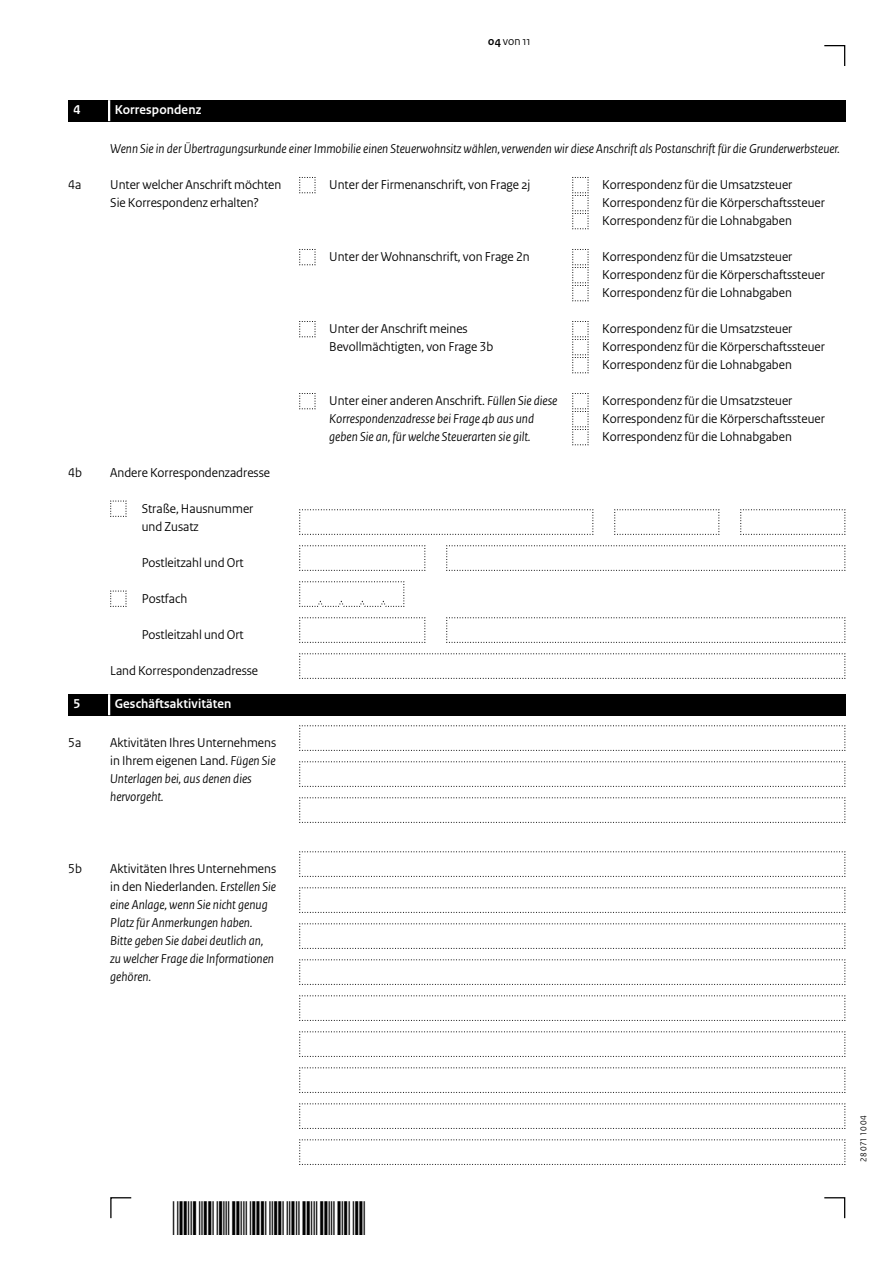
<style>
.page{position:relative;width:893px;height:1263px;background:#fff}
.page>*{position:absolute;margin:0;border:0;box-sizing:border-box;transform-origin:0 0}
.Vraag_geen_inspring{font:13.5px/18px "Rijksoverheid Sans Heading";color:#000}
.Vraag_Nummer{font:13.5px/18px "Rijksoverheid Sans Heading";color:#000}
.Vraag_Nummer-2{font:italic 13.5px/18px "Rijksoverheid Sans Heading";color:#000}
.Vraag{font:italic 13.5px "Rijksoverheid Sans Heading";color:#000}
.Vraag_geen_inspring-2{font:italic 13.5px/18px "Rijksoverheid Sans Heading";color:#000}
.KOP_D_Nummer{font:700 13.5px "Rijksoverheid Sans Heading";letter-spacing:.01em;color:#fff}
.Vraag-2{font:13.5px "Rijksoverheid Sans Heading";color:#000}
.t1{font:12px "Rijksoverheid Sans Heading";color:#000}
.t2{font:9px "Rijksoverheid Sans Heading";color:#000}
.s1{font-weight:700}
.s2{font-style:italic}
.s3{font-style:normal}
</style>
<div class="page">
<svg style="left:824px;top:1197px;width:22px;height:22px"></svg>
<svg style="left:110px;top:1197px;width:22px;height:22px"></svg>
<svg style="left:824px;top:45px;width:22px;height:21px"></svg>
<svg style="left:299px;top:725px;width:547px;height:26px"></svg>
<svg style="left:299px;top:761px;width:547px;height:26px"></svg>
<svg style="left:299px;top:797px;width:547px;height:26px"></svg>
<svg style="left:299px;top:851px;width:547px;height:26px"></svg>
<svg style="left:299px;top:887px;width:547px;height:26px"></svg>
<svg style="left:299px;top:923px;width:547px;height:26px"></svg>
<svg style="left:299px;top:959px;width:547px;height:26px"></svg>
<svg style="left:299px;top:995px;width:547px;height:26px"></svg>
<svg style="left:299px;top:1031px;width:547px;height:26px"></svg>
<svg style="left:299px;top:1067px;width:547px;height:26px"></svg>
<svg style="left:299px;top:1103px;width:547px;height:26px"></svg>
<svg style="left:299px;top:1139px;width:547px;height:26px"></svg>
<svg style="left:299px;top:653px;width:547px;height:26px"></svg>
<svg style="left:299px;top:177px;width:17px;height:17px"></svg>
<svg style="left:299px;top:249px;width:17px;height:17px"></svg>
<svg style="left:299px;top:321px;width:17px;height:17px"></svg>
<svg style="left:299px;top:393px;width:17px;height:17px"></svg>
<svg style="left:572px;top:177px;width:17px;height:53px"></svg>
<svg style="left:572px;top:249px;width:17px;height:53px"></svg>
<svg style="left:572px;top:321px;width:17px;height:53px"></svg>
<svg style="left:572px;top:393px;width:17px;height:53px"></svg>
<svg style="left:299px;top:509px;width:295px;height:26px"></svg>
<svg style="left:740px;top:509px;width:106px;height:26px"></svg>
<svg style="left:614px;top:509px;width:106px;height:26px"></svg>
<svg style="left:446px;top:545px;width:400px;height:26px"></svg>
<svg style="left:299px;top:545px;width:127px;height:26px"></svg>
<svg style="left:299px;top:617px;width:127px;height:26px"></svg>
<svg style="left:110px;top:500px;width:17px;height:17px"></svg>
<svg style="left:446px;top:617px;width:400px;height:26px"></svg>
<svg style="left:110px;top:590px;width:17px;height:17px"></svg>
<svg style="left:299px;top:581px;width:106px;height:26px"></svg>
<div style="left:68px;top:694px;width:777px;height:21px;background:#000"></div>
<hr style="left:108px;top:694px;width:2px;height:21px;background:#fff">
<div style="left:68px;top:100px;width:777px;height:21px;background:#000"></div>
<hr style="left:108px;top:100px;width:2px;height:21px;background:#fff">
<p class="t1" style="left:488px;top:34px;width:44px"><span class="s1">04</span> von 11</p>
<h2 class="KOP_D_Nummer" style="left:73px;top:102px;width:8px">4</h2>
<h2 class="KOP_D_Nummer" style="left:115px;top:102px;width:88px">Korrespondenz</h2>
<p class="Vraag" style="left:110px;top:141px;width:731px">Wenn Sie in der Übertragungsurkunde einer Immobilie einen Steuerwohnsitz wählen,verwenden wir diese Anschrift als Postanschrift für die Grunderwerbsteuer.</p>
<p class="Vraag_Nummer" style="left:68px;top:176px;width:15px">4a</p>
<p class="Vraag_Nummer" style="left:110px;top:176px;width:173px">Unter welcher Anschrift möchten<br>Sie Korrespondenz erhalten?</p>
<p class="Vraag_geen_inspring" style="left:329px;top:176px;width:203px">Unter der Firmenanschrift, von Frage 2j</p>
<p class="Vraag_Nummer" style="left:602px;top:176px;width:192px">Korrespondenz für die Umsatzsteuer</p>
<p class="Vraag_geen_inspring" style="left:602px;top:194px;width:224px">Korrespondenz für die Körperschaftssteuer</p>
<p class="Vraag_Nummer" style="left:68px;top:464px;width:15px">4b</p>
<p class="Vraag_Nummer" style="left:110px;top:464px;width:161px">Andere Korrespondenzadresse</p>
<p class="Vraag_geen_inspring" style="left:142px;top:500px;width:113px">Straße, Hausnummer und Zusatz</p>
<p class="Vraag_geen_inspring" style="left:142px;top:554px;width:104px">Postleitzahl und Ort</p>
<p class="Vraag_geen_inspring" style="left:142px;top:590px;width:47px">Postfach</p>
<p class="Vraag_geen_inspring" style="left:142px;top:626px;width:104px">Postleitzahl und Ort</p>
<p class="Vraag-2" style="left:110px;top:663px;width:149px">Land Korrespondenzadresse</p>
<h2 class="KOP_D_Nummer" style="left:73px;top:696px;width:8px">5</h2>
<h2 class="KOP_D_Nummer" style="left:115px;top:696px;width:118px">Geschäftsaktivitäten</h2>
<p class="Vraag_Nummer" style="left:68px;top:734px;width:15px">5a</p>
<p class="Vraag_Nummer" style="left:110px;top:734px;width:167px">Aktivitäten Ihres Unternehmens in Ihrem eigenen Land. <span class="s2">Fügen Sie<br>Unterlagen bei, aus denen dies hervorgeht.</span></p>
<p class="Vraag_Nummer" style="left:68px;top:860px;width:15px">5b</p>
<p class="Vraag_Nummer-2" style="left:110px;top:860px;width:167px"><span class="s3">Aktivitäten Ihres Unternehmens in den Niederlanden.</span> Erstellen Sie eine Anlage, wenn Sie nicht genug<br>Platz für Anmerkungen haben.<br>Bitte geben Sie dabei deutlich an, zu welcher Frage die Informationen gehören.</p>
<p class="Vraag_geen_inspring" style="left:602px;top:212px;width:191px">Korrespondenz für die Lohnabgaben</p>
<p class="Vraag_geen_inspring" style="left:329px;top:248px;width:202px">Unter der Wohnanschrift, von Frage 2n</p>
<p class="Vraag_Nummer" style="left:602px;top:248px;width:192px">Korrespondenz für die Umsatzsteuer</p>
<p class="Vraag_geen_inspring" style="left:602px;top:266px;width:224px">Korrespondenz für die Körperschaftssteuer</p>
<p class="Vraag_geen_inspring" style="left:602px;top:284px;width:191px">Korrespondenz für die Lohnabgaben</p>
<p class="Vraag_geen_inspring" style="left:329px;top:320px;width:166px">Unter der Anschrift meines<br>Bevollmächtigten, von Frage 3b</p>
<p class="Vraag_Nummer" style="left:602px;top:320px;width:192px">Korrespondenz für die Umsatzsteuer</p>
<p class="Vraag_geen_inspring" style="left:602px;top:338px;width:224px">Korrespondenz für die Körperschaftssteuer</p>
<p class="Vraag_geen_inspring" style="left:602px;top:356px;width:191px">Korrespondenz für die Lohnabgaben</p>
<p class="Vraag_geen_inspring-2" style="left:329px;top:392px;width:230px"><span class="s3">Unter einer anderen Anschrift.</span> Füllen Sie diese<br>Korrespondenzadresse bei Frage 4b aus und geben Sie an, für welche Steuerarten sie gilt.</p>
<p class="Vraag_Nummer" style="left:602px;top:392px;width:192px">Korrespondenz für die Umsatzsteuer</p>
<p class="Vraag_geen_inspring" style="left:602px;top:410px;width:224px">Korrespondenz für die Körperschaftssteuer</p>
<p class="Vraag_geen_inspring" style="left:602px;top:428px;width:191px">Korrespondenz für die Lohnabgaben</p>
<p class="t2" style="left:858px;top:1161px;width:47px;rotate:-90deg">28 071 10 04</p>
</div>
